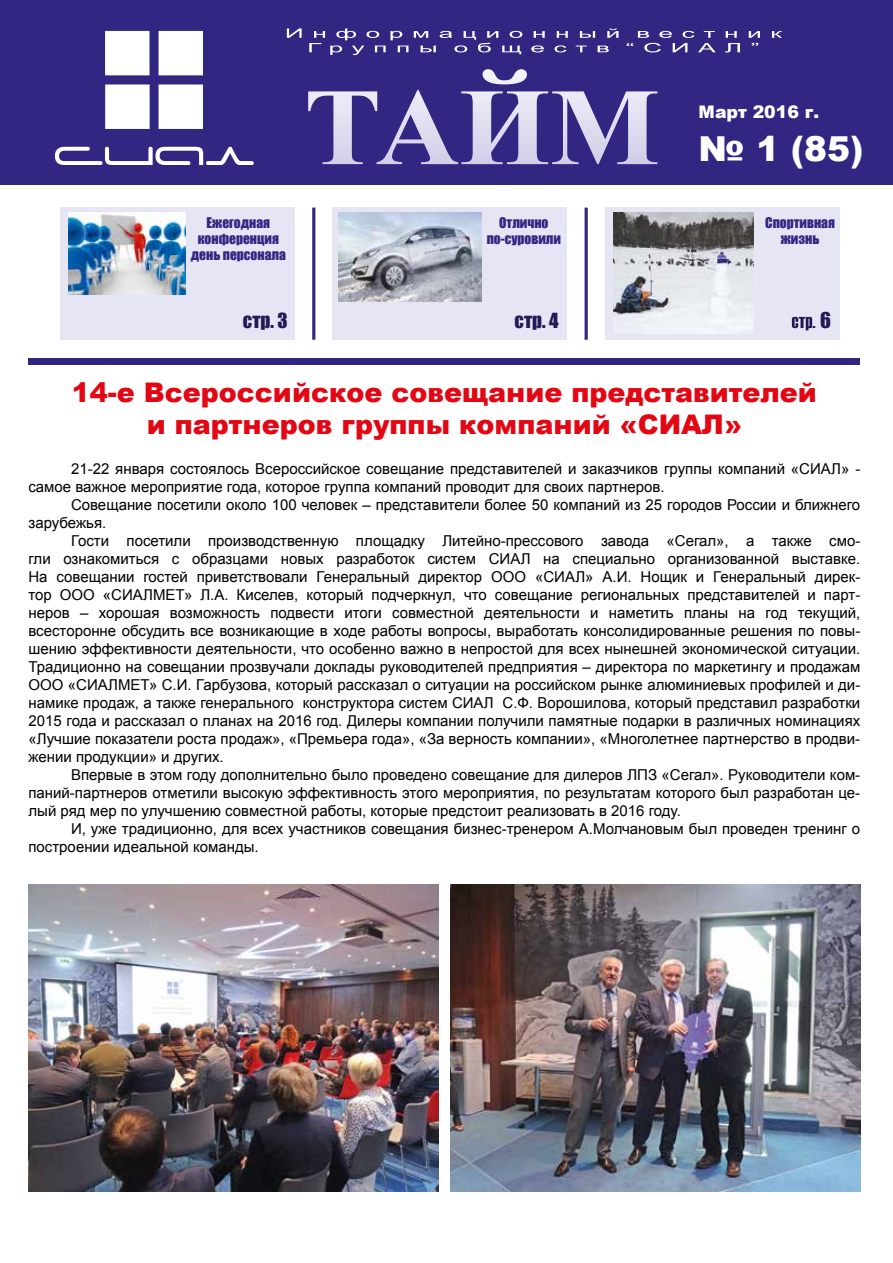
<style>
.page{position:relative;width:893px;height:1263px;background:#fff}
.page>*{position:absolute;margin:0;border:0;box-sizing:border-box;transform-origin:0 0}
.t1{font:900 34.35px "Arial";color:#fff}
.t2{font:900 27px/32.4px "Arial";color:#e30613;text-align:center}
.t3{font:19.95px "Impact";color:#231955}
.t4{font:19.05px "Impact";color:#231955}
.t5{font:900 17.4px "Arial";color:#fff}
.t6{font:15px/18px "Arial";color:#000}
.t7{font:13.5px/16.2px "Impact";color:#312783;text-align:center}
</style>
<div class="page">
<div style="left:61px;top:207px;width:234px;height:133px;background:#e6e5f4"></div>
<div style="left:333px;top:207px;width:234px;height:133px;background:#e6e5f4"></div>
<div style="left:605px;top:207px;width:234px;height:133px;background:#e6e5f4"></div>
<hr style="left:312px;top:208px;width:3px;height:132px;background:#312783">
<hr style="left:585px;top:208px;width:3px;height:132px;background:#312783">
<svg style="left:792px;top:317px;width:23px;height:13px"></svg>
<div style="left:0;top:0;width:893px;height:184px;background:#312783"></div>
<svg style="left:55px;top:31px;width:199px;height:134px"></svg>
<svg style="left:287px;top:28px;width:495px;height:27px"></svg>
<svg style="left:308px;top:69px;width:349px;height:95px"></svg>
<div style="left:28px;top:358px;width:832px;height:7px;background:#312783"></div>
<img style="left:451px;top:884px;width:409px;height:308px">
<img style="left:28px;top:884px;width:410px;height:308px">
<img style="left:339px;top:213px;width:143px;height:88px">
<img style="left:68px;top:213px;width:117px;height:82px">
<img style="left:613px;top:213px;width:141px;height:120px">
<p class="t5" style="left:699px;top:99px;width:122px">Март 2016 г.</p>
<p class="t7" style="left:191px;top:214px;width:96px">Ежегодная конференция день персонала</p>
<p class="t7" style="left:487px;top:214px;width:76px">Отлично по-суровили</p>
<h1 class="t1" style="left:699px;top:124px;width:166px">№ 1 (85)</h1>
<p class="t7" style="left:765px;top:214px;width:71px">Спортивная жизнь</p>
<p class="t4" style="left:243px;top:306px;width:46px">стр. 3</p>
<p class="t4" style="left:515px;top:306px;width:46px">стр. 4</p>
<h3 class="t3" style="left:820px;top:305px;width:12px">6</h3>
<h2 class="t2" style="left:72px;top:375px;width:746px">14-е Всероссийское совещание представителей и партнеров группы компаний «СИАЛ»</h2>
<p class="t6" style="left:28px;top:459px;width:833px;text-indent:43px">21-22 января состоялось Всероссийское совещание представителей и заказчиков группы компаний «СИАЛ» - самое важное мероприятие года, которое группа компаний проводит для своих партнеров.</p>
<p class="t6" style="left:28px;top:495px;width:833px;text-indent:43px">Совещание посетили около 100 человек – представители более 50 компаний из 25 городов России и ближнего зарубежья.</p>
<p class="t6" style="left:28px;top:531px;width:833px;text-align:justify;text-indent:43px">Гости посетили производственную площадку Литейно-прессового завода «Сегал», а также смо&shy;гли ознакомиться с образцами новых разработок систем СИАЛ на специально организованной выставке.<br>На совещании гостей приветствовали Генеральный директор ООО «СИАЛ» А.И. Нощик и Генеральный дирек&shy;тор ООО «СИАЛМЕТ» Л.А. Киселев, который подчеркнул, что совещание региональных представителей и парт&shy;неров – хорошая возможность подвести итоги совместной деятельности и наметить планы на год текущий, всесторонне обсудить все возникающие в ходе работы вопросы, выработать консолидированные решения по повы&shy;шению эффективности деятельности, что особенно важно в непростой для всех нынешней экономической ситуации.<br>Традиционно на совещании прозвучали доклады руководителей предприятия – директора по маркетингу и продажам ООО «СИАЛМЕТ» С.И. Гарбузова, который рассказал о ситуации на российском рынке алюминиевых профилей и ди&shy;намике продаж, а также генерального конструктора систем СИАЛ С.Ф. Ворошилова, который представил разработки 2015 года и рассказал о планах на 2016 год. Дилеры компании получили памятные подарки в различных номинациях «Лучшие показатели роста продаж», «Премьера года», «За верность компании», «Многолетнее партнерство в продви&shy;жении продукции» и других.</p>
<p class="t6" style="left:28px;top:765px;width:833px;text-align:justify;text-indent:43px">Впервые в этом году дополнительно было проведено совещание для дилеров ЛПЗ «Сегал». Руководители ком&shy;паний-партнеров отметили высокую эффективность этого мероприятия, по результатам которого был разработан це&shy;лый ряд мер по улучшению совместной работы, которые предстоит реализовать в 2016 году.</p>
<p class="t6" style="left:28px;top:819px;width:833px;text-indent:43px">И, уже традиционно, для всех участников совещания бизнес-тренером А.Молчановым был проведен тренинг о построении идеальной команды.</p>
</div>
